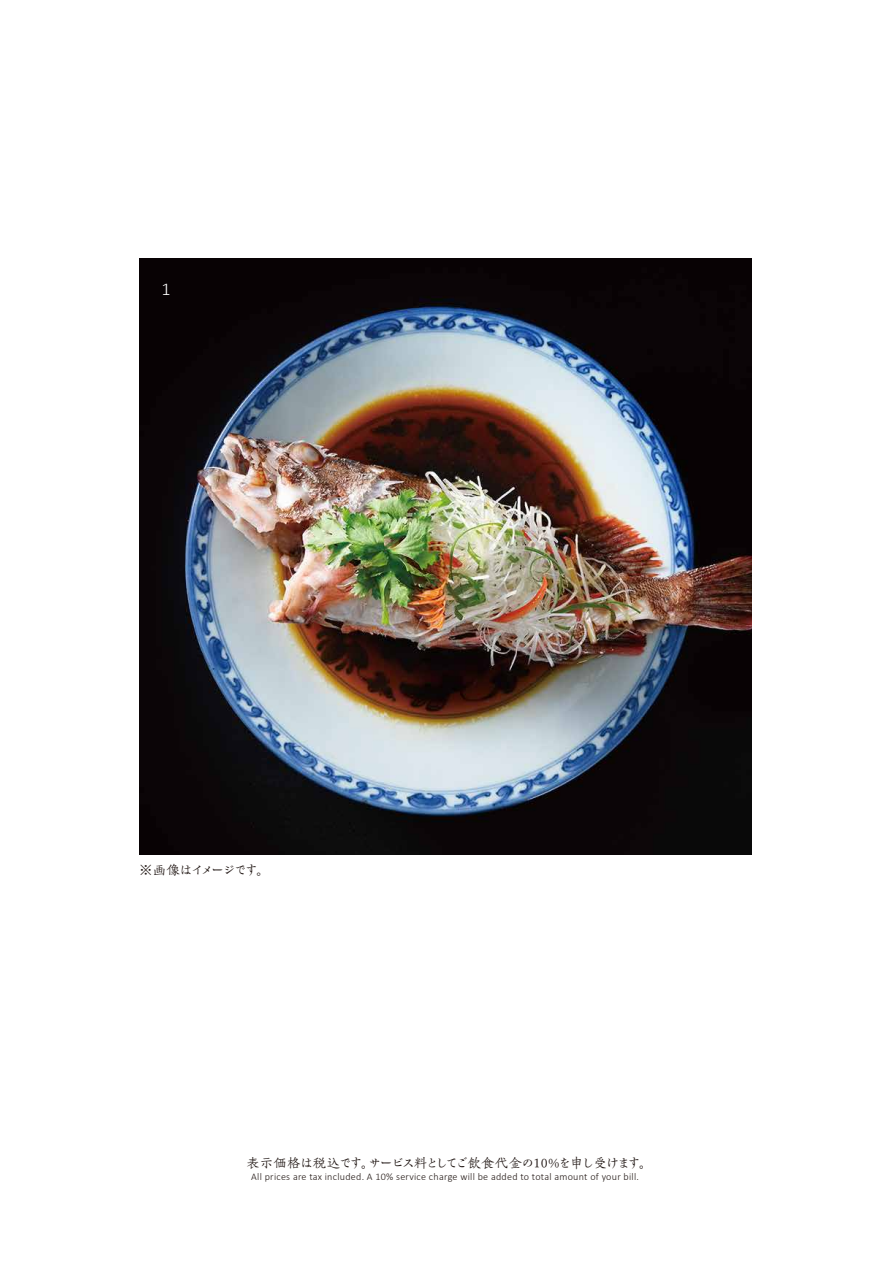
<style>
.page{position:relative;width:893px;height:1263px;background:#fff}
.page>*{position:absolute;margin:0;border:0;box-sizing:border-box;transform-origin:0 0}
.t1{font:300 18px "Calibri";color:#fff}
.t2{font:500 13.5px "P Sakura Keisetsu Std N";letter-spacing:-.085em;color:#221815}
.t3{font:500 13.5px "P Sakura Keisetsu Std N";letter-spacing:-.16em;color:#221815}
.t4{font:300 10.2px "Calibri";letter-spacing:.025em;color:#221815}
</style>
<div class="page">
<img style="left:139px;top:259px;width:612px;height:595px">
<h1 class="t1" style="left:162px;top:278px;width:11px">1</h1>
<h2 class="t3" style="left:139px;top:860px;width:132px">※ 画像はイメージです。</h2>
<h2 class="t2" style="left:246px;top:1153px;width:408px">表示価格は税込です。サービス料としてご飲食代金の10％を申し受けます。</h2>
<p class="t4" style="left:251px;top:1170px;width:389px">All prices are tax included. A 10% service charge will be added to total amount of your bill.</p>
</div>
